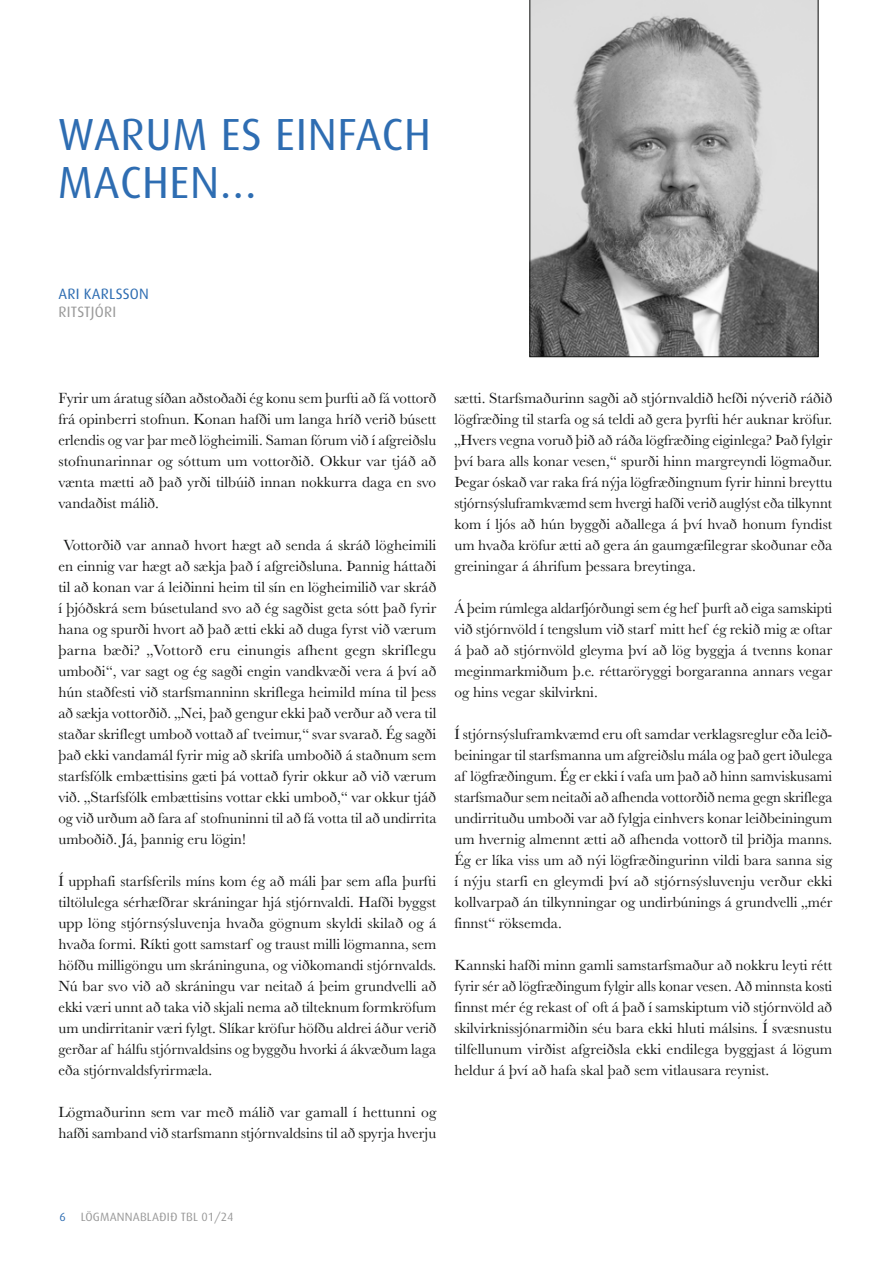
<style>
.page{position:relative;width:893px;height:1263px;background:#fff}
.page>*{position:absolute;margin:0;border:0;box-sizing:border-box;transform-origin:0 0}
.t1{font:45px/48px "Dax";letter-spacing:.015em;color:#2e6db2}
.t2{font:15.3px/21px "Baskerville";color:#131413;text-align:justify}
.t3{font:15px "Dax";letter-spacing:.015em;color:#2e6db2}
.t4{font:15px "Dax";letter-spacing:.015em;color:#999}
.t5{font:12px "Dax";letter-spacing:.015em;color:#999}
.s1{color:#2e6db2}
</style>
<div class="page">
<svg style="left:529px;top:0;width:289px;height:357px;background:#a5a5a5"></svg>
<h1 class="t1" style="left:58px;top:111px;width:375px">WARUM ES EINFACH<br>MACHEN…</h1>
<p class="t3" style="left:58px;top:285px;width:92px">ARI KARLSSON</p>
<p class="t4" style="left:58px;top:303px;width:59px">RITSTJÓRI</p>
<p class="t2" style="left:58px;top:388px;width:379px">Fyrir um áratug síðan aðstoðaði ég konu sem þurfti að fá vottorð frá opinberri stofnun. Konan hafði um langa hríð verið búsett erlendis og var þar með lögheimili. Saman fórum við í afgreiðslu stofnunarinnar og sóttum um vottorðið. Okkur var tjáð að vænta mætti að það yrði tilbúið innan nokkurra daga en svo vandaðist málið.</p>
<p class="t2" style="left:58px;top:535px;width:380px;text-indent:5px">Vottorðið var annað hvort hægt að senda á skráð lögheimili en einnig var hægt að sækja það í afgreiðsluna. Þannig háttaði til að konan var á leiðinni heim til sín en lögheimilið var skráð í þjóðskrá sem búsetuland svo að ég sagðist geta sótt það fyrir hana og spurði hvort að það ætti ekki að duga fyrst við værum þarna bæði? „Vottorð eru einungis afhent gegn skriflegu umboði“, var sagt og ég sagði engin vandkvæði vera á því að hún staðfesti við starfsmanninn skriflega heimild mína til þess að sækja vottorðið. „Nei, það gengur ekki það verður að vera til staðar skriflegt umboð vottað af tveimur,“ svar svarað. Ég sagði það ekki vandamál fyrir mig að skrifa umboðið á staðnum sem starfsfólk embættisins gæti þá vottað fyrir okkur að við værum við. „Starfsfólk embættisins vottar ekki umboð,“ var okkur tjáð og við urðum að fara af stofnuninni til að fá votta til að undirrita umboðið. Já, þannig eru lögin!</p>
<p class="t2" style="left:58px;top:871px;width:380px">Í upphafi starfsferils míns kom ég að máli þar sem afla þurfti tiltölulega sérhæfðrar skráningar hjá stjórnvaldi. Hafði byggst upp löng stjórnsýsluvenja hvaða gögnum skyldi skilað og á hvaða formi. Ríkti gott samstarf og traust milli lögmanna, sem höfðu milligöngu um skráninguna, og viðkomandi stjórnvalds.<br>Nú bar svo við að skráningu var neitað á þeim grundvelli að ekki væri unnt að taka við skjali nema að tilteknum formkröfum um undirritanir væri fylgt. Slíkar kröfur höfðu aldrei áður verið gerðar af hálfu stjórnvaldsins og byggðu hvorki á ákvæðum laga eða stjórnvaldsfyrirmæla.</p>
<p class="t2" style="left:58px;top:1102px;width:379px">Lögmaðurinn sem var með málið var gamall í hettunni og hafði samband við starfsmann stjórnvaldsins til að spyrja hverju</p>
<p class="t2" style="left:454px;top:388px;width:380px">sætti. Starfsmaðurinn sagði að stjórnvaldið hefði nýverið ráðið lögfræðing til starfa og sá teldi að gera þyrfti hér auknar kröfur. „Hvers vegna voruð þið að ráða lögfræðing eiginlega? Það fylgir því bara alls konar vesen,“ spurði hinn margreyndi lögmaður.<br>Þegar óskað var raka frá nýja lögfræðingnum fyrir hinni breyttu stjórnsýsluframkvæmd sem hvergi hafði verið auglýst eða tilkynnt kom í ljós að hún byggði aðallega á því hvað honum fyndist um hvaða kröfur ætti að gera án gaumgæfilegrar skoðunar eða greiningar á áhrifum þessara breytinga.</p>
<p class="t2" style="left:454px;top:598px;width:379px">Á þeim rúmlega aldarfjórðungi sem ég hef þurft að eiga samskipti við stjórnvöld í tengslum við starf mitt hef ég rekið mig æ oftar á það að stjórnvöld gleyma því að lög byggja á tvenns konar meginmarkmiðum þ.e. réttaröryggi borgaranna annars vegar og hins vegar skilvirkni.</p>
<p class="t2" style="left:454px;top:724px;width:380px">Í stjórnsýsluframkvæmd eru oft samdar verklagsreglur eða leið&shy;beiningar til starfsmanna um afgreiðslu mála og það gert iðulega af lögfræðingum. Ég er ekki í vafa um það að hinn samviskusami starfsmaður sem neitaði að afhenda vottorðið nema gegn skriflega undirrituðu umboði var að fylgja einhvers konar leiðbeiningum um hvernig almennt ætti að afhenda vottorð til þriðja manns.<br>Ég er líka viss um að nýi lögfræðingurinn vildi bara sanna sig í nýju starfi en gleymdi því að stjórnsýsluvenju verður ekki kollvarpað án tilkynningar og undirbúnings á grundvelli „mér finnst“ röksemda.</p>
<p class="t2" style="left:454px;top:955px;width:380px">Kannski hafði minn gamli samstarfsmaður að nokkru leyti rétt fyrir sér að lögfræðingum fylgir alls konar vesen. Að minnsta kosti finnst mér ég rekast of oft á það í samskiptum við stjórnvöld að skilvirknissjónarmiðin séu bara ekki hluti málsins. Í svæsnustu tilfellunum virðist afgreiðsla ekki endilega byggjast á lögum heldur á því að hafa skal það sem vitlausara reynist.</p>
<p class="t5" style="left:60px;top:1210px;width:176px"><span class="s1">6</span> LÖGMANNABLAÐIÐ TBL 01/24</p>
</div>
